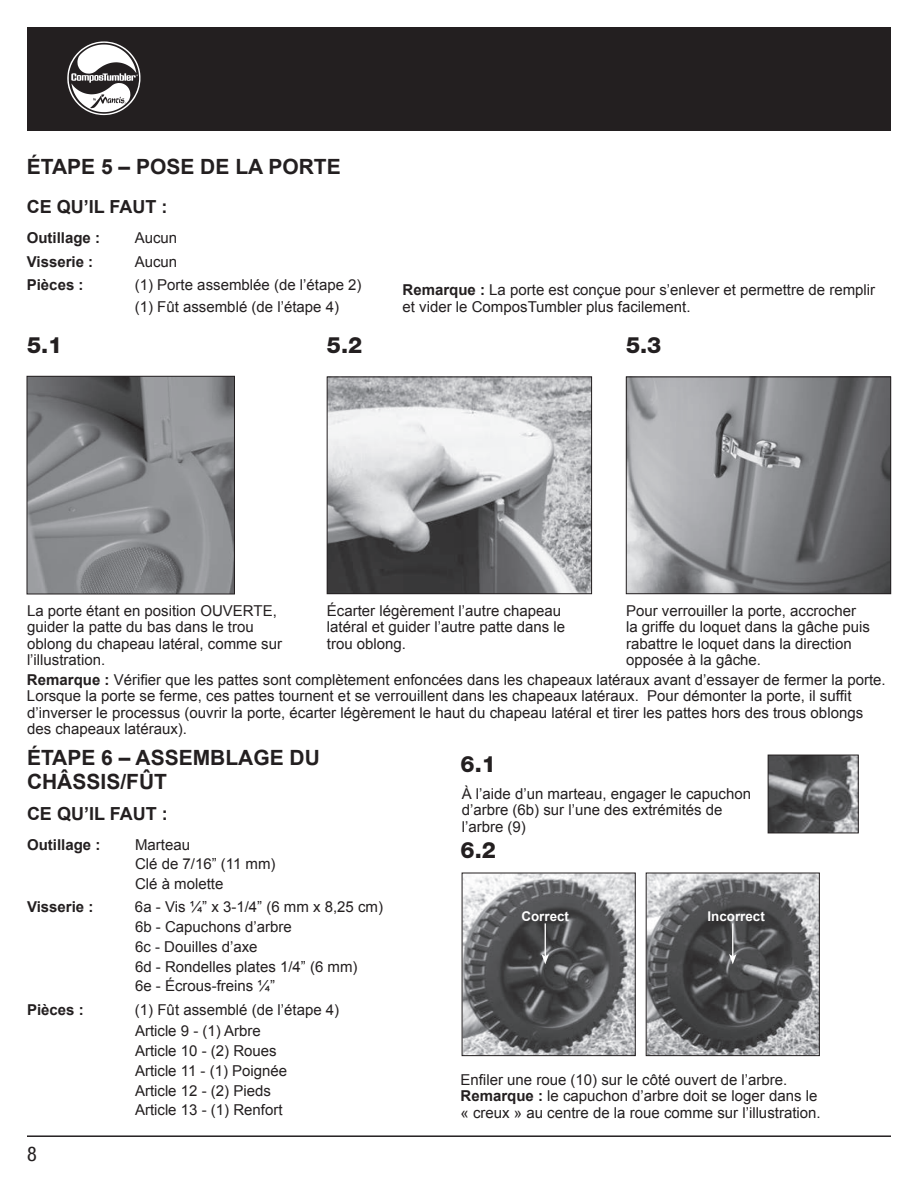
<style>
.page{position:relative;width:918px;height:1188px;background:#fff}
.page>*{position:absolute;margin:0;border:0;box-sizing:border-box;transform-origin:0 0}
.t1{font:800 22.5px "Helvetica Neue";color:#231f20}
.t2{font:700 21px/24px "Arial";color:#231f20}
.t3{font:condensed 20.25px "Helvetica Neue";color:#231f20}
.t4{font:700 18px "Arial";color:#231f20}
.t5{font:15px/16.5px "Arial";color:#231f20}
.t6{font:700 15px "Arial";color:#231f20}
.t7{font:700 13.35px "Arial";color:#fff}
.s1{font-weight:700}
</style>
<div class="page">
<div style="left:27px;top:27px;width:864px;height:103px;background:#231f20"></div>
<hr style="left:27px;top:1135px;width:864px;height:2px;background:#231f20">
<svg style="left:67px;top:41px;width:73px;height:74px"></svg>
<img style="left:329px;top:379px;width:261px;height:213px">
<div style="left:327px;top:377px;width:265px;height:217px;border:1px solid #231f20"></div>
<img style="left:628px;top:379px;width:261px;height:213px">
<div style="left:626px;top:377px;width:265px;height:217px;border:1px solid #231f20"></div>
<img style="left:464px;top:875px;width:170px;height:179px">
<div style="left:462px;top:873px;width:174px;height:183px;border:1px solid #231f20"></div>
<img style="left:648px;top:875px;width:170px;height:179px">
<div style="left:646px;top:873px;width:174px;height:183px;border:1px solid #231f20"></div>
<img style="left:770px;top:757px;width:87px;height:74px">
<div style="left:768px;top:755px;width:91px;height:78px;border:1px solid #231f20"></div>
<hr style="left:545px;top:923px;width:1px;height:33px;background:#fff">
<svg style="left:542px;top:954px;width:7px;height:10px"></svg>
<hr style="left:732px;top:923px;width:1px;height:33px;background:#fff">
<svg style="left:729px;top:954px;width:8px;height:10px"></svg>
<img style="left:29px;top:378px;width:204px;height:214px">
<div style="left:27px;top:376px;width:208px;height:218px;border:1px solid #231f20"></div>
<h2 class="t2" style="left:27px;top:155px;width:315px">ÉTAPE 5 – POSE DE LA PORTE</h2>
<p class="t4" style="left:27px;top:195px;width:142px">CE QU’IL FAUT :</p>
<p class="t6" style="left:27px;top:228px;width:75px">Outillage :</p>
<p class="t5" style="left:135px;top:230px;width:44px">Aucun</p>
<p class="t6" style="left:27px;top:251px;width:68px">Visserie :</p>
<p class="t5" style="left:135px;top:253px;width:44px">Aucun</p>
<p class="t6" style="left:27px;top:275px;width:58px">Pièces :</p>
<p class="t5" style="left:135px;top:274px;width:228px;line-height:21.9px">(1) Porte assemblée (de l’étape 2) (1) Fût assemblé (de l’étape 4)</p>
<p class="t5" style="left:403px;top:282px;width:474px"><span class="s1">Remarque :</span> La porte est conçue pour s’enlever et permettre de remplir et vider le ComposTumbler plus facilement.</p>
<h1 class="t1" style="left:27px;top:332px;width:37px">5.1</h1>
<h1 class="t1" style="left:327px;top:332px;width:37px">5.2</h1>
<h1 class="t1" style="left:626px;top:332px;width:37px">5.3</h1>
<p class="t5" style="left:27px;top:602px;width:257px">La porte étant en position OUVERTE, guider la patte du bas dans le trou oblong du chapeau latéral, comme sur l’illustration.</p>
<p class="t5" style="left:327px;top:602px;width:240px">Écarter légèrement l’autre chapeau latéral et guider l’autre patte dans le trou oblong.</p>
<p class="t5" style="left:626px;top:602px;width:246px">Pour verrouiller la porte, accrocher la griffe du loquet dans la gâche puis rabattre le loquet dans la direction opposée à la gâche.</p>
<p class="t5" style="left:27px;top:671px;width:860px"><span class="s1">Remarque :</span> Vérifier que les pattes sont complètement enfoncées dans les chapeaux latéraux avant d’essayer de fermer la porte.<br>Lorsque la porte se ferme, ces pattes tournent et se verrouillent dans les chapeaux latéraux. Pour démonter la porte, il suffit d’inverser le processus (ouvrir la porte, écarter légèrement le haut du chapeau latéral et tirer les pattes hors des trous oblongs des chapeaux latéraux).</p>
<h1 class="t1" style="left:461px;top:751px;width:37px">6.1</h1>
<h2 class="t2" style="left:27px;top:746px;width:294px">ÉTAPE 6 – ASSEMBLAGE DU<br>CHÂSSIS/FÛT</h2>
<p class="t5" style="left:462px;top:786px;width:291px">À l’aide d’un marteau, engager le capuchon d’arbre (6b) sur l’une des extrémités de l’arbre (9)</p>
<p class="t4" style="left:27px;top:801px;width:142px">CE QU’IL FAUT :</p>
<p class="t6" style="left:27px;top:834px;width:75px">Outillage :</p>
<p class="t5" style="left:135px;top:835px;width:142px;line-height:19.8px">Marteau<br>Clé de 7/16” (11 mm)<br>Clé à molette</p>
<p class="t6" style="left:27px;top:897px;width:68px">Visserie :</p>
<p class="t5" style="left:135px;top:897px;width:250px;line-height:19.8px">6a - Vis ¼” x 3-1/4” (6 mm x 8,25 cm)<br>6b - Capuchons d’arbre<br>6c - Douilles d’axe<br>6d - Rondelles plates 1/4” (6 mm)<br>6e - Écrous-freins ¼”</p>
<p class="t6" style="left:27px;top:999px;width:58px">Pièces :</p>
<p class="t5" style="left:135px;top:998px;width:206px;line-height:21.9px">(1) Fût assemblé (de l’étape 4)<br>Article 9 - (1) Arbre</p>
<p class="t5" style="left:135px;top:1041px;width:154px;line-height:19.8px">Article 10 - (2) Roues<br>Article 11 - (1) Poignée<br>Article 12 - (2) Pieds<br>Article 13 - (1) Renfort</p>
<h1 class="t1" style="left:461px;top:837px;width:37px">6.2</h1>
<p class="t7" style="left:521px;top:907px;width:49px">Correct</p>
<p class="t7" style="left:708px;top:907px;width:59px">Incorrect</p>
<p class="t5" style="left:461px;top:1071px;width:362px">Enfiler une roue (10) sur le côté ouvert de l’arbre.<br><span class="s1">Remarque :</span> le capuchon d’arbre doit se loger dans le « creux » au centre de la roue comme sur l’illustration.</p>
<h3 class="t3" style="left:27px;top:1142px;width:11px">8</h3>
</div>
